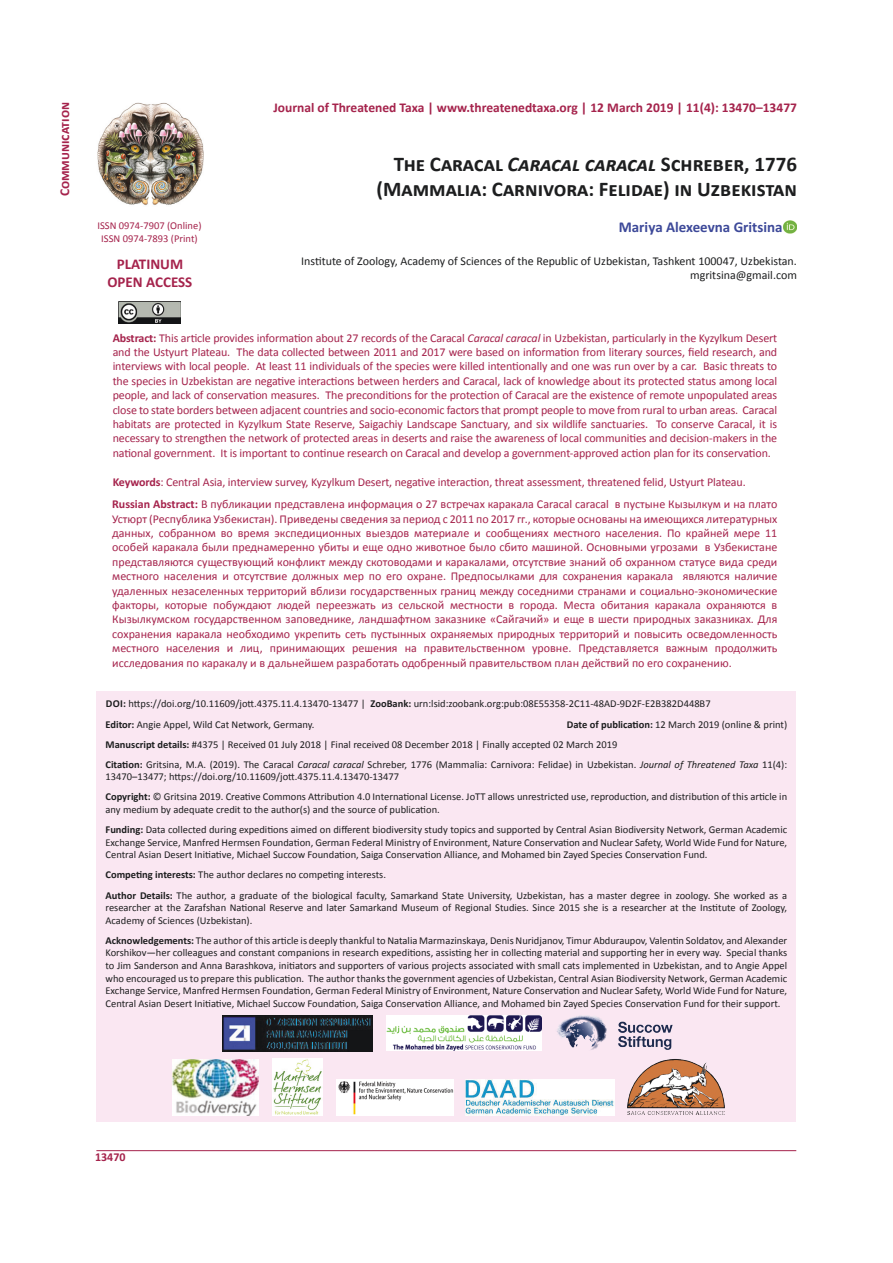
<style>
.page{position:relative;width:893px;height:1263px;background:#fff}
.page>*{position:absolute;margin:0;border:0;box-sizing:border-box;transform-origin:0 0}
.t1{font:700 21px/25.2px "Calibri";color:#1d1e1f;text-align:right}
.t2{font:15px "Calibri Bold 2";color:#3d4999}
.t3{font:15px "Calibri Bold 2";color:#a5234c}
.t4{font:700 15px "Calibri";color:#a5234c}
.t5{font:700 13.5px "Calibri";color:#a5234c}
.t6{font:12px/14.4px "Calibri";letter-spacing:-.01em;color:#a5234c;text-align:justify}
.t7{font:12px/14.4px "Calibri";color:#1d1e1f;text-align:right}
.t8{font:12px "Calibri Bold 2";color:#a5234c}
.t9{font:10.5px/12.6px "Calibri";color:#1d1e1f}
.t10{font:10.5px/12.6px "Calibri";color:#a5234c;text-align:center}
.s1{font-style:italic}
.s2{font-family:"Calibri Bold 2"}
.s3{font-family:"Calibri 2"}
.s4{font-weight:700}
</style>
<div class="page">
<div style="left:96px;top:692px;width:700px;height:430px;background:#fae7f2"></div>
<img style="left:97px;top:102px;width:107px;height:104px">
<img style="left:118px;top:301px;width:63px;height:22px">
<img style="left:783px;top:221px;width:14px;height:13px">
<hr style="left:96px;top:1150px;width:700px;height:1px;background:#a5234c">
<img style="left:172px;top:1059px;width:86px;height:57px">
<img style="left:272px;top:1058px;width:51px;height:57px">
<img style="left:337px;top:1079px;width:117px;height:36px">
<img style="left:466px;top:1079px;width:149px;height:36px">
<img style="left:627px;top:1059px;width:98px;height:56px">
<img style="left:223px;top:1015px;width:150px;height:37px">
<img style="left:387px;top:1015px;width:154px;height:36px">
<img style="left:557px;top:1015px;width:116px;height:35px">
<p class="t5" style="left:56px;top:196px;width:96px;rotate:-90deg">Communication</p>
<p class="t10" style="left:98px;top:220px;width:105px">ISSN 0974-7907 (Online)<br>ISSN 0974-7893 (Print)</p>
<p class="t4" style="left:117px;top:255px;width:68px">PLATINUM</p>
<p class="t3" style="left:108px;top:273px;width:86px">OPEN ACCESS</p>
<p class="t5" style="left:273px;top:99px;width:525px">Journal of Threatened Taxa | www.threatenedtaxa.org | 12 March 2019 | 11(4): 13470–13477</p>
<h1 class="t1" style="left:377px;top:151px;width:422px">The Caracal <span class="s1">Caracal caracal</span> Schreber, 1776 (Mammalia: Carnivora: Felidae) in Uzbekistan</h1>
<p class="t2" style="left:619px;top:218px;width:165px">Mariya Alexeevna Gritsina</p>
<p class="t7" style="left:301px;top:253px;width:497px">Institute of Zoology, Academy of Sciences of the Republic of Uzbekistan, Tashkent 100047, Uzbekistan. mgritsina@gmail.com</p>
<p class="t6" style="left:113px;top:330px;width:666px"><span class="s2">Abstract:</span> This article provides information about 27 records of the Caracal <span class="s1">Caracal caracal</span> in Uzbekistan, particularly in the Kyzylkum Desert and the Ustyurt Plateau. The data collected between 2011 and 2017 were based on information from literary sources, field research, and interviews with local people. At least 11 individuals of the species were killed intentionally and one was run over by a car. Basic threats to the species in Uzbekistan are negative interactions between herders and Caracal, lack of knowledge about its protected status among local people, and lack of conservation measures. The preconditions for the protection of Caracal are the existence of remote unpopulated areas close to state borders between adjacent countries and socio-economic factors that prompt people to move from rural to urban areas. Caracal habitats are protected in Kyzylkum State Reserve, Saigachiy Landscape Sanctuary, and six wildlife sanctuaries. To conserve Caracal, it is necessary to strengthen the network of protected areas in deserts and raise the awareness of local communities and decision-makers in the national government. It is important to continue research on Caracal and develop a government-approved action plan for its conservation.</p>
<p class="t6" style="left:113px;top:474px;width:635px"><span class="s2">Keywords</span>: Central Asia, interview survey, Kyzylkum Desert, negative interaction, threat assessment, threatened felid, Ustyurt Plateau.</p>
<p class="t6" style="left:112px;top:497px;width:667px"><span class="s2">Russian Abstract:</span> В публикации представлена информация о 27 встречах каракала Caracal caracal в пустыне Кызылкум и на плато Устюрт (Республика Узбекистан). Приведены сведения за период с 2011 по 2017 гг., которые основаны на имеющихся литературных данных, собранном во время экспедиционных выездов материале и сообщениях местного населения. По крайней мере 11 особей каракала были преднамеренно убиты и еще одно животное было сбито машиной. Основными угрозами в Узбекистане представляются существующий конфликт между скотоводами и каракалами, отсутствие знаний об охранном статусе вида среди местного населения и отсутствие должных мер по его охране. Предпосылками для сохранения каракала являются наличие удаленных незаселенных территорий вблизи государственных границ между соседними странами и социально-экономические факторы, которые побуждают людей переезжать из сельской местности в города. Места обитания каракала охраняются в Кызылкумском государственном заповеднике, ландшафтном заказнике «Сайгачий» и еще в шести природных заказниках. Для сохранения каракала необходимо укрепить сеть пустынных охраняемых природных территорий и повысить осведомленность местного населения и лиц, принимающих решения на правительственном уровне. Представляется важным продолжить исследования по каракалу и в дальнейшем разработать одобренный правительством план действий по его сохранению.</p>
<p class="t9" style="left:105px;top:694px;width:607px;line-height:20.1px"><span class="s2">DOI:</span> https://doi.org/10.11609/jott.4375.11.4.13470-13477 <span class="s3">|</span> <span class="s2">ZooBank:</span> urn:lsid:zoobank.org:pub:08E55358-2C11-48AD-9D2F-E2B382D448B7<br><span class="s2">Editor:</span> Angie Appel, Wild Cat Network, Germany.</p>
<p class="t9" style="left:105px;top:714px;width:683px;line-height:20.1px;text-indent:461px"><span class="s4">Date of publication:</span> 12 March 2019 (online &amp; print)<br><span class="s2">Manuscript details:</span> #4375 | Received 01 July 2018 | Final received 08 December 2018 | Finally accepted 02 March 2019<br><span class="s4">Citation:</span> Gritsina, M.A. (2019). The Caracal <span class="s1">Caracal caracal</span> Schreber, 1776 (Mammalia: Carnivora: Felidae) in Uzbekistan. <span class="s1">Journal of Threatened Taxa</span> 11(4):</p>
<p class="t9" style="left:106px;top:767px;width:683px;line-height:20.1px">13470–13477<span class="s3">;</span> https://doi.org/10.11609/jott.4375.11.4.13470-13477<br><span class="s2">Copyright:</span> © Gritsina 2019. Creative Commons Attribution 4.0 International License. JoTT allows unrestricted use, reproduction, and distribution of this article in</p>
<p class="t9" style="left:106px;top:799px;width:683px;line-height:20.1px">any medium by adequate credit to the author(s) and the source of publication.<br><span class="s2">Funding:</span> Data collected during expeditions aimed on different biodiversity study topics and supported by Central Asian Biodiversity Network, German Academic</p>
<p class="t9" style="left:106px;top:836px;width:683px">Exchange Service, Manfred Hermsen Foundation, German Federal Ministry of Environment, Nature Conservation and Nuclear Safety, World Wide Fund for Nature,<br>Central Asian Desert Initiative, Michael Succow Foundation, Saiga Conservation Alliance, and Mohamed bin Zayed Species Conservation Fund.</p>
<p class="t9" style="left:106px;top:865px;width:683px;line-height:20.1px"><span class="s4">Competing interests:</span> The author declares no competing interests.<br><span class="s2">Author Details:</span> The author, a graduate of the biological faculty, Samarkand State University, Uzbekistan, has a master degree in zoology. She worked as a</p>
<p class="t9" style="left:106px;top:901px;width:683px">researcher at the Zarafshan National Reserve and later Samarkand Museum of Regional Studies. Since 2015 she is a researcher at the Institute of Zoology,<br>Academy of Sciences (Uzbekistan).</p>
<p class="t9" style="left:106px;top:934px;width:683px;text-align:justify"><span class="s2">Acknowledgements:</span> The author of this article is deeply thankful to Natalia Marmazinskaya, Denis Nuridjanov, Timur Abduraupov, Valentin Soldatov, and Alexander Korshikov—her colleagues and constant companions in research expeditions, assisting her in collecting material and supporting her in every way. Special thanks to Jim Sanderson and Anna Barashkova, initiators and supporters of various projects associated with small cats implemented in Uzbekistan, and to Angie Appel who encouraged us to prepare this publication. The author thanks the government agencies of Uzbekistan, Central Asian Biodiversity Network, German Academic Exchange Service, Manfred Hermsen Foundation, German Federal Ministry of Environment, Nature Conservation and Nuclear Safety, World Wide Fund for Nature, Central Asian Desert Initiative, Michael Succow Foundation, Saiga Conservation Alliance, and Mohamed bin Zayed Species Conservation Fund for their support.</p>
<p class="t8" style="left:95px;top:1150px;width:32px">13470</p>
</div>
